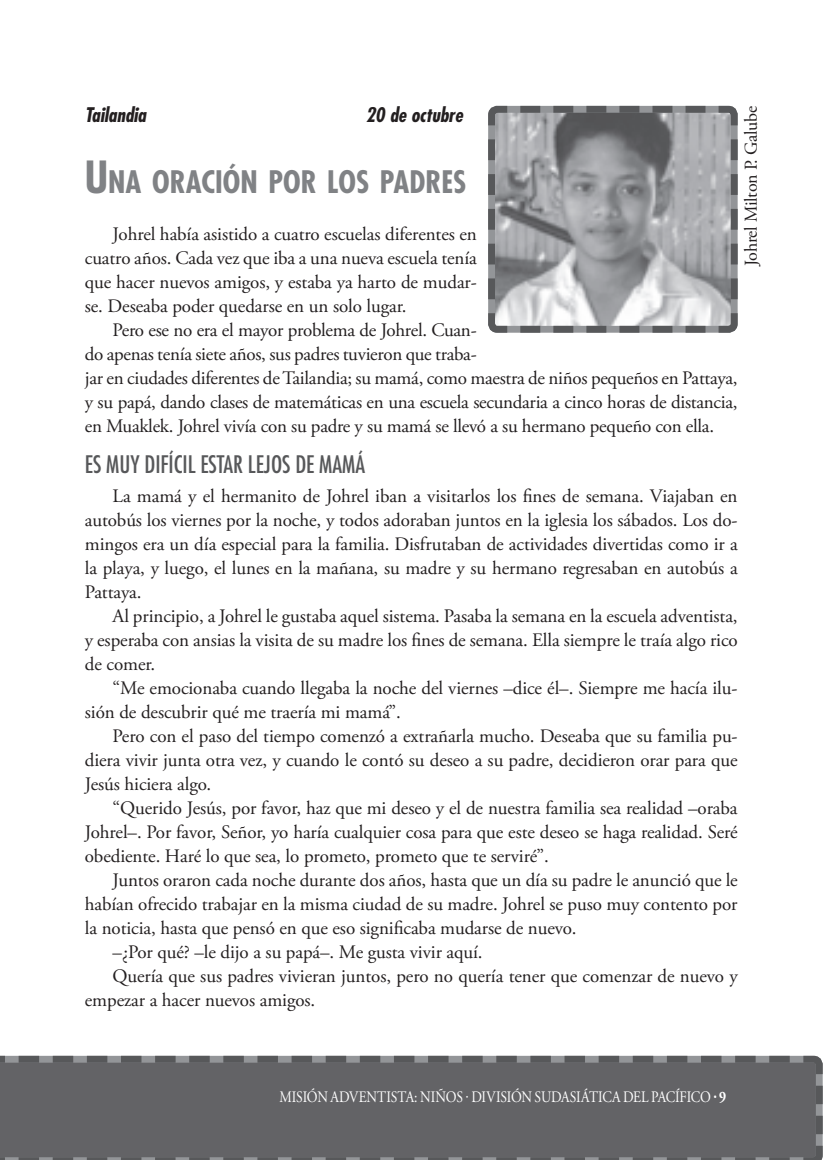
<style>
.page{position:relative;width:823px;height:1160px;background:#fff}
.page>*{position:absolute;margin:0;border:0;box-sizing:border-box;transform-origin:0 0}
.t1{font:700 condensed 30.2px "Futura Std";color:#808285}
.t2{font:condensed 23.6px "Futura Std";color:#57585a}
.t3{font:italic 700 condensed 19.6px "Futura Std";color:#231f20}
.t4{font:19px/24px "Adobe Garamond Pro";letter-spacing:-.005em;color:#231f20;text-align:justify}
.t5{font:18px "Adobe Garamond Pro";letter-spacing:-.01em;color:#231f20}
.t6{font:16px "Adobe Garamond Pro";letter-spacing:-.015em;color:#fff;scale:.85 1}
.s1{font-size:43.2px}
.s2{font-weight:700}
</style>
<div class="page">
<svg style="left:0;top:1055px;width:823px;height:105px;background:#656568"></svg>
<svg style="left:488px;top:105px;width:250px;height:228px;background:#9e9fa2"></svg>
<svg style="left:816px;top:1080px;width:7px;height:54px"></svg>
<svg style="left:0;top:1157px;width:796px;height:3px;background:#6f7173"></svg>
<p class="t5" style="left:740px;top:266px;width:162px;rotate:-90deg">Johrel Milton P. Galube</p>
<p class="t3" style="left:85px;top:103px;width:63px">Tailandia</p>
<p class="t3" style="left:366px;top:103px;width:99px">20 de octubre</p>
<h1 class="t1" style="left:85px;top:163px;width:383px"><span class="s1">U</span>NA ORACIÓN POR LOS PADRES</h1>
<p class="t4" style="left:85px;top:223px;width:393px;text-indent:28px">Johrel había asistido a cuatro escuelas diferentes en cuatro años. Cada vez que iba a una nueva escuela tenía que hacer nuevos amigos, y estaba ya harto de mudar&shy;se. Deseaba poder quedarse en un solo lugar.</p>
<p class="t4" style="left:85px;top:319px;width:654px;text-align:left;text-indent:28px">Pero ese no era el mayor problema de Johrel. Cuan-<br>do apenas tenía siete años, sus padres tuvieron que traba-<br>jar en ciudades diferentes de Tailandia; su mamá, como maestra de niños pequeños en Pattaya, y su papá, dando clases de matemáticas en una escuela secundaria a cinco horas de distancia, en Muaklek. Johrel vivía con su padre y su mamá se llevó a su hermano pequeño con ella.</p>
<p class="t2" style="left:85px;top:450px;width:282px">ES MUY DIFÍCIL ESTAR LEJOS DE MAMÁ</p>
<p class="t4" style="left:85px;top:485px;width:654px;text-indent:28px">La mamá y el hermanito de Johrel iban a visitarlos los fines de semana. Viajaban en autobús los viernes por la noche, y todos adoraban juntos en la iglesia los sábados. Los do&shy;mingos era un día especial para la familia. Disfrutaban de actividades divertidas como ir a la playa, y luego, el lunes en la mañana, su madre y su hermano regresaban en autobús a Pattaya.</p>
<p class="t4" style="left:85px;top:605px;width:654px;text-indent:28px">Al principio, a Johrel le gustaba aquel sistema. Pasaba la semana en la escuela adventista, y esperaba con ansias la visita de su madre los fines de semana. Ella siempre le traía algo rico de comer.</p>
<p class="t4" style="left:85px;top:677px;width:654px;text-indent:28px">“Me emocionaba cuando llegaba la noche del viernes –dice él–. Siempre me hacía ilu&shy;sión de descubrir qué me traería mi mamá”.</p>
<p class="t4" style="left:85px;top:725px;width:654px;text-indent:28px">Pero con el paso del tiempo comenzó a extrañarla mucho. Deseaba que su familia pu&shy;diera vivir junta otra vez, y cuando le contó su deseo a su padre, decidieron orar para que Jesús hiciera algo.</p>
<p class="t4" style="left:85px;top:797px;width:654px;text-indent:28px">“Querido Jesús, por favor, haz que mi deseo y el de nuestra familia sea realidad –oraba Johrel–. Por favor, Señor, yo haría cualquier cosa para que este deseo se haga realidad. Seré obediente. Haré lo que sea, lo prometo, prometo que te serviré”.</p>
<p class="t4" style="left:113px;top:869px;width:627px">Juntos oraron cada noche durante dos años, hasta que un día su padre le anunció que le</p>
<p class="t4" style="left:85px;top:893px;width:654px">habían ofrecido trabajar en la misma ciudad de su madre. Johrel se puso muy contento por</p>
<p class="t4" style="left:85px;top:917px;width:493px">la noticia, hasta que pensó en que eso significaba mudarse de nuevo.</p>
<p class="t4" style="left:113px;top:941px;width:371px">–¿Por qué? –le dijo a su papá–. Me gusta vivir aquí.</p>
<p class="t4" style="left:113px;top:965px;width:626px">Quería que sus padres vivieran juntos, pero no quería tener que comenzar de nuevo y</p>
<p class="t4" style="left:85px;top:989px;width:232px">empezar a hacer nuevos amigos.</p>
<p class="t6" style="left:279px;top:1087px;width:527px">MISIÓN ADVENTISTA: NIÑOS · DIVISIÓN SUDASIÁTICA DEL PACÍFICO <span class="s2">· 9</span></p>
</div>
